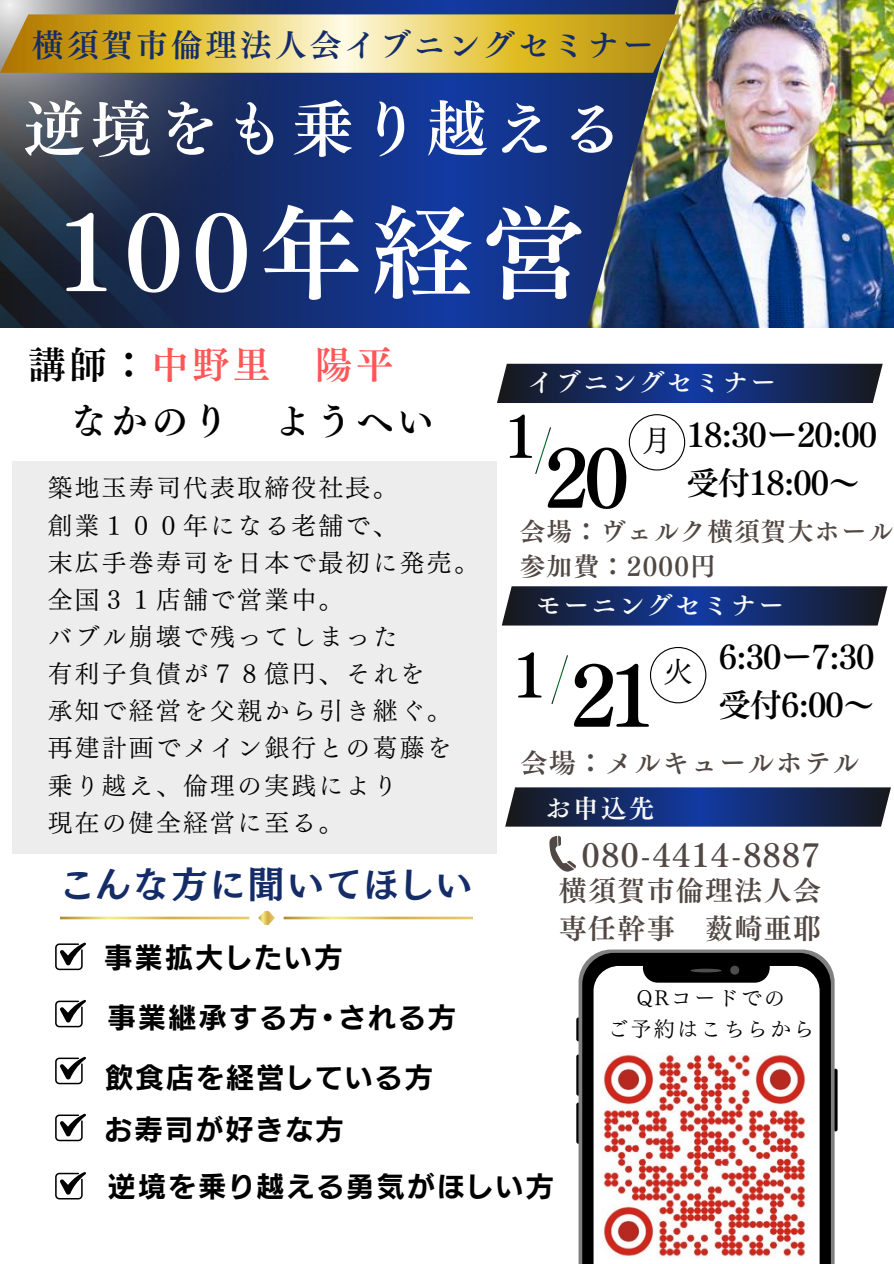
<style>
.page{position:relative;width:894px;height:1264px;background:#fff}
.page>*{position:absolute;margin:0;border:0;box-sizing:border-box;transform-origin:0 0}
.t1{font:102px "Canva Tsuku Min Pr 6 N B";letter-spacing:.09em;color:#fff}
.t2{font:82.05px "Canva Tsuku Min Pr 6 N B";color:#000}
.t3{font:78.45px "Canva Tsuku Min Pr 6 N B";color:#000}
.t4{font:61.5px "Canva Tsuku Min Pr 6 N B";letter-spacing:.09em;color:#fff}
.t5{font:58.95px "Canva Tsuku Min Pr 6 N B";color:#000}
.t6{font:56.4px "Canva Tsuku Min Pr 6 N B";color:#000}
.t7{font:37.5px/56.2px "Canva Tsuku Min Pr 6 N B";letter-spacing:.09em;color:#000}
.t8{font:36.75px "TEST Mode Min B B";letter-spacing:.09em;color:#142d68}
.t9{font:32.1px/48.3px "Canva Tsuku Min Pr 6 N B";letter-spacing:-.03em;color:#000}
.t10{font:31.8px "Canva Tsuku Min Pr 6 N B";letter-spacing:.09em;color:#142d68}
.t11{font:31.35px "Canva Tsuku Min Pr 6 N B";letter-spacing:.05em;color:#514743}
.t12{font:30px "Canva Tsuku Min Pr 6 N R";color:#000}
.t13{font:27.9px/38px "Canva Tsuku Min Pr 6 N B";letter-spacing:.05em;color:#514743}
.t14{font:27.75px "TEST New Rodin B";letter-spacing:.09em;color:#000}
.t15{font:27px "Canva Tsuku Min Pr 6 N B";letter-spacing:.05em;color:#514743}
.t16{font:25.5px/34.8px "Canva Tsuku Min Pr 6 N B";letter-spacing:.05em;color:#514743}
.t17{font:25.5px "Canva Tsuku Min Pr 6 N B";letter-spacing:.09em;color:#f9faf9}
.t18{font:24.75px/37.2px "Canva Tsuku Min Pr 6 N R";letter-spacing:.09em;color:#000}
.t19{font:21.3px "Canva Tsuku Min Pr 6 N R";letter-spacing:.09em;color:#000}
.s1{color:#ff5757}
</style>
<div class="page">
<svg style="left:225px;top:0;width:318px;height:328px;background:#13348c"></svg>
<img style="left:0;top:0;width:298px;height:293px">
<img style="left:0;top:73px;width:225px;height:255px">
<img style="left:543px;top:0;width:350px;height:328px">
<div style="left:12px;top:461px;width:484px;height:393px;background:#ededed"></div>
<svg style="left:576px;top:1017px;width:4px;height:24px"></svg>
<svg style="left:576px;top:1054px;width:4px;height:41px"></svg>
<svg style="left:576px;top:1102px;width:4px;height:41px"></svg>
<svg style="left:833px;top:1068px;width:4px;height:63px"></svg>
<svg style="left:578px;top:949px;width:256px;height:314px;background:#878787"></svg>
<svg style="left:582px;top:952px;width:248px;height:311px"></svg>
<svg style="left:730px;top:965px;width:9px;height:9px"></svg>
<svg style="left:690px;top:968px;width:31px;height:4px"></svg>
<svg style="left:0;top:14px;width:681px;height:59px;background:#dabd53"></svg>
<svg style="left:650px;top:647px;width:56px;height:56px"></svg>
<svg style="left:497px;top:364px;width:385px;height:39px;background:#1a2e63"></svg>
<svg style="left:502px;top:586px;width:385px;height:39px;background:#1c3064"></svg>
<svg style="left:505px;top:787px;width:385px;height:39px;background:#1c3064"></svg>
<svg style="left:535px;top:427px;width:16px;height:47px"></svg>
<svg style="left:628px;top:414px;width:56px;height:56px"></svg>
<img style="left:601px;top:1052px;width:205px;height:205px">
<svg style="left:549px;top:835px;width:27px;height:37px"></svg>
<svg style="left:551px;top:655px;width:17px;height:49px"></svg>
<img style="left:60px;top:911px;width:412px;height:13px">
<svg style="left:55px;top:1056px;width:31px;height:28px"></svg>
<svg style="left:55px;top:942px;width:31px;height:28px"></svg>
<svg style="left:55px;top:999px;width:31px;height:28px"></svg>
<svg style="left:55px;top:1113px;width:31px;height:28px"></svg>
<svg style="left:55px;top:1172px;width:31px;height:27px"></svg>
<h5 class="t10" style="left:32px;top:29px;width:623px">横須賀市倫理法人会イブニングセミナー</h5>
<h4 class="t4" style="left:23px;top:98px;width:600px">逆境をも乗り越える</h4>
<h4 class="t1" style="left:57px;top:201px;width:529px">100年経営</h4>
<h3 class="t7" style="left:69px;top:336px;width:367px;text-indent:246px"><span class="s1">陽平</span>なかのり ようへい</h3>
<h3 class="t7" style="left:28px;top:336px;width:241px">講師：<span class="s1">中野里</span></h3>
<p class="t18" style="left:48px;top:469px;width:432px">築地玉寿司代表取締役社長。<br>創業１００年になる老舗で、<br>末広手巻寿司を日本で最初に発売。全国３１店舗で営業中。<br>バブル崩壊で残ってしまった<br>有利子負債が７８億円、それを<br>承知で経営を父親から引き継ぐ。再建計画でメイン銀行との葛藤を乗り越え、倫理の実践により<br>現在の健全経営に至る。</p>
<p class="t8" style="left:62px;top:865px;width:411px">こんな方に聞いてほしい</p>
<p class="t17" style="left:527px;top:370px;width:250px">イブニングセミナー</p>
<h3 class="t6" style="left:492px;top:408px;width:58px">１</h3>
<h1 class="t9" style="left:686px;top:410px;width:192px">18:30ー20:00受付18:00〜</h1>
<h2 class="t16" style="left:519px;top:514px;width:375px">会場：ヴェルク横須賀大ホール参加費：2000円</h2>
<h4 class="t12" style="left:641px;top:426px;width:23px">月</h4>
<p class="t3" style="left:544px;top:439px;width:86px">20</p>
<p class="t17" style="left:535px;top:592px;width:250px">モーニングセミナー</p>
<h3 class="t9" style="left:718px;top:632px;width:158px">6:30ー7:30受付6:00〜</h3>
<h2 class="t15" style="left:520px;top:749px;width:340px">会場：メルキュールホテル</h2>
<p class="t5" style="left:500px;top:645px;width:60px">１</p>
<h4 class="t2" style="left:570px;top:654px;width:87px">21</h4>
<h4 class="t12" style="left:663px;top:656px;width:28px">火</h4>
<h3 class="t17" style="left:545px;top:795px;width:110px">お申込先</h3>
<p class="t11" style="left:581px;top:839px;width:239px">080-4414-8887</p>
<p class="t13" style="left:558px;top:871px;width:263px">横須賀市倫理法人会専任幹事 薮崎亜耶</p>
<h4 class="t14" style="left:105px;top:943px;width:238px">事業拡大したい方</h4>
<p class="t14" style="left:108px;top:1004px;width:348px">事業継承する方・される方</p>
<h4 class="t14" style="left:105px;top:1063px;width:327px">飲食店を経営している方</h4>
<p class="t14" style="left:105px;top:1115px;width:239px">お寿司が好きな方</p>
<h4 class="t14" style="left:108px;top:1172px;width:446px">逆境を乗り越える勇気がほしい方</h4>
<h4 class="t19" style="left:636px;top:987px;width:150px">QRコードでの</h4>
<h4 class="t19" style="left:607px;top:1018px;width:209px">ご予約はこちらから</h4>
</div>
